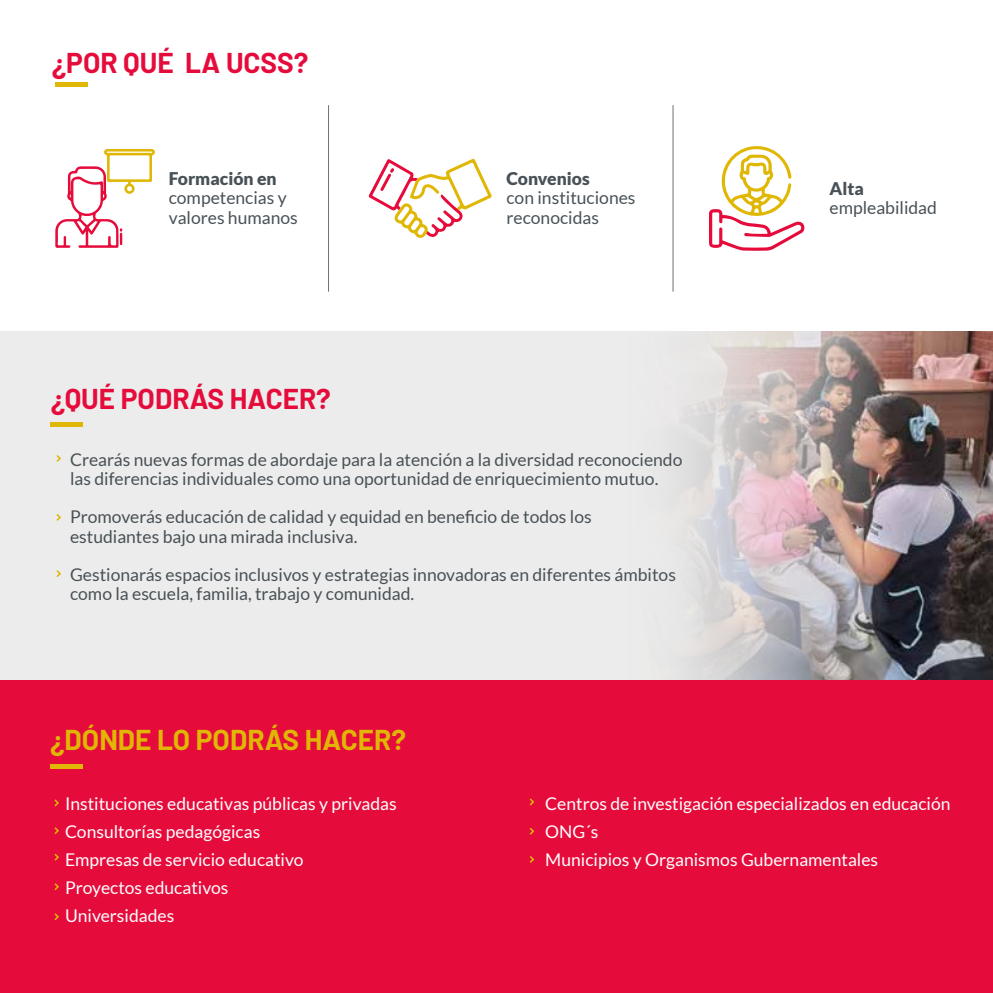
<style>
.page{position:relative;width:993px;height:993px;background:#fff}
.page>*{position:absolute;margin:0;border:0;box-sizing:border-box;transform-origin:0 0}
.t1{font:700 28px "Barlow";color:#e50c3c}
.t2{font:700 28px "Barlow";color:#e0b705}
.t3{font:17.5px/19.2px "Lato";color:#485156}
.t4{font:17.5px/28px "Lato";color:#fff}
.t5{font:17.5px/19.2px "Lato";color:#485157}
.t6{font:900 17.5px "Lato";color:#485157}
</style>
<div class="page">
<div style="left:55px;top:82px;width:32px;height:5px;background:#e0b705"></div>
<div style="left:0;top:332px;width:992px;height:348px;background:#ececec"></div>
<img style="left:888px;top:332px;width:104px;height:348px">
<img style="left:676px;top:332px;width:212px;height:348px">
<svg style="left:56px;top:455px;width:5px;height:7px"></svg>
<svg style="left:56px;top:514px;width:5px;height:6px"></svg>
<svg style="left:56px;top:570px;width:5px;height:7px"></svg>
<div style="left:51px;top:422px;width:32px;height:5px;background:#e0b705"></div>
<div style="left:0;top:680px;width:992px;height:312px;background:#e50c3c"></div>
<div style="left:51px;top:763px;width:32px;height:5px;background:#e0b705"></div>
<svg style="left:54px;top:799px;width:5px;height:7px"></svg>
<svg style="left:54px;top:827px;width:5px;height:7px"></svg>
<svg style="left:54px;top:853px;width:5px;height:7px"></svg>
<svg style="left:54px;top:883px;width:5px;height:7px"></svg>
<svg style="left:54px;top:913px;width:5px;height:7px"></svg>
<svg style="left:529px;top:798px;width:5px;height:7px"></svg>
<svg style="left:529px;top:856px;width:5px;height:6px"></svg>
<svg style="left:529px;top:828px;width:5px;height:6px"></svg>
<hr style="left:328px;top:105px;width:1px;height:186px;background:#6f6f6e">
<hr style="left:672px;top:105px;width:1px;height:186px;background:#6f6f6e">
<svg style="left:55px;top:149px;width:100px;height:99px"></svg>
<svg style="left:368px;top:158px;width:124px;height:80px"></svg>
<svg style="left:709px;top:146px;width:95px;height:105px"></svg>
<h1 class="t1" style="left:52px;top:42px;width:258px">¿POR QUÉ LA UCSS?</h1>
<p class="t6" style="left:169px;top:168px;width:109px">Formación en</p>
<p class="t5" style="left:169px;top:188px;width:130px">competencias y valores humanos</p>
<h1 class="t1" style="left:51px;top:378px;width:281px">¿QUÉ PODRÁS HACER?</h1>
<p class="t6" style="left:506px;top:168px;width:85px">Convenios</p>
<p class="t5" style="left:506px;top:188px;width:130px">con instituciones reconocidas</p>
<p class="t3" style="left:70px;top:449px;width:613px">Crearás nuevas formas de abordaje para la atención a la diversidad reconociendo las diferencias individuales como una oportunidad de enriquecimiento mutuo.</p>
<p class="t3" style="left:70px;top:507px;width:523px">Promoverás educación de calidad y equidad en beneficio de todos los estudiantes bajo una mirada inclusiva.</p>
<p class="t3" style="left:70px;top:565px;width:607px">Gestionarás espacios inclusivos y estrategias innovadoras en diferentes ámbitos como la escuela, familia, trabajo y comunidad.</p>
<h1 class="t2" style="left:50px;top:718px;width:357px">¿DÓNDE LO PODRÁS HACER?</h1>
<p class="t6" style="left:829px;top:178px;width:36px">Alta</p>
<p class="t5" style="left:829px;top:198px;width:109px">empleabilidad</p>
<p class="t4" style="left:65px;top:789px;width:333px">Instituciones educativas públicas y privadas<br>Consultorías pedagógicas<br>Empresas de servicio educativo<br>Proyectos educativos<br>Universidades</p>
<p class="t4" style="left:545px;top:789px;width:406px">Centros de investigación especializados en educación<br>ONG´s<br>Municipios y Organismos Gubernamentales</p>
</div>
